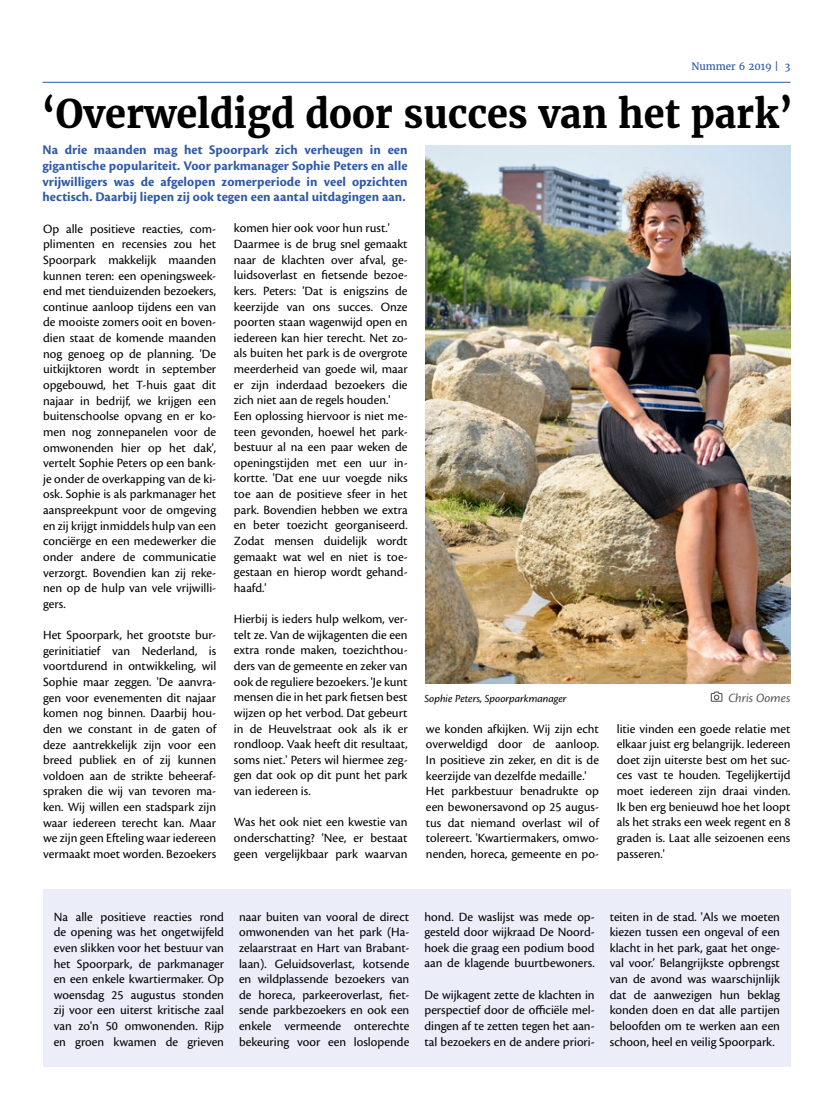
<style>
.page{position:relative;width:833px;height:1117px;background:#fff}
.page>*{position:absolute;margin:0;border:0;box-sizing:border-box;transform-origin:0 0}
.t1{font:700 39px "Merriweather";color:#000}
.t2{font:700 13.75px/15.6px "Cronos Pro";letter-spacing:.005em;color:#2e5aa6;text-align:justify}
.t3{font:13.12px/15.6px "Cronos Pro";color:#000;text-align:justify}
.t4{font:italic 13.12px "Cronos Pro";letter-spacing:-.005em;color:#575756}
.t5{font:italic 11.25px "Cronos Pro";color:#000}
.t6{font:10px "Merriweather";color:#2e5aa6}
</style>
<div class="page">
<hr style="left:43px;top:82px;width:747px;height:1px;background:#2e5aa6">
<div style="left:43px;top:889px;width:747px;height:178px;background:#ebedf8"></div>
<img style="left:425px;top:145px;width:365px;height:538px">
<svg style="left:710px;top:691px;width:12px;height:10px"></svg>
<p class="t6" style="left:691px;top:60px;width:101px">Nummer 6 2019 | 3</p>
<h1 class="t1" style="left:41px;top:87px;width:753px">‘Overweldigd door succes van het park’</h1>
<p class="t2" style="left:43px;top:143px;width:366px">Na drie maanden mag het Spoorpark zich verheugen in een gigantische populariteit. Voor parkmanager Sophie Peters en alle vrijwilligers was de afgelopen zomerperiode in veel opzichten hectisch. Daarbij liepen zij ook tegen een aantal uitdagingen aan.</p>
<p class="t3" style="left:43px;top:221px;width:175px">Op alle positieve reacties, com&shy;plimenten en recensies zou het Spoorpark makkelijk maanden kunnen teren: een openingsweek&shy;end met tienduizenden bezoekers, continue aanloop tijdens een van de mooiste zomers ooit en boven&shy;dien staat de komende maanden nog genoeg op de planning. 'De uitkijktoren wordt in september opgebouwd, het T-huis gaat dit najaar in bedrijf, we krijgen een buitenschoolse opvang en er ko&shy;men nog zonnepanelen voor de omwonenden hier op het dak', vertelt Sophie Peters op een bank&shy;je onder de overkapping van de ki&shy;osk. Sophie is als parkmanager het aanspreekpunt voor de omgeving en zij krijgt inmiddels hulp van een conciërge en een medewerker die onder andere de communicatie verzorgt. Bovendien kan zij reke&shy;nen op de hulp van vele vrijwilli&shy;gers.</p>
<p class="t3" style="left:43px;top:627px;width:175px">Het Spoorpark, het grootste bur&shy;gerinitiatief van Nederland, is voortdurend in ontwikkeling, wil Sophie maar zeggen. 'De aanvra&shy;gen voor evenementen dit najaar komen nog binnen. Daarbij hou&shy;den we constant in de gaten of deze aantrekkelijk zijn voor een breed publiek en of zij kunnen voldoen aan de strikte beheeraf&shy;spraken die wij van tevoren ma&shy;ken. Wij willen een stadspark zijn waar iedereen terecht kan. Maar we zijn geen Efteling waar iedereen vermaakt moet worden. Bezoekers</p>
<p class="t3" style="left:234px;top:220px;width:175px;text-align:left">komen hier ook voor hun rust.'<br>Daarmee is de brug snel gemaakt naar de klachten over afval, ge&shy;luidsoverlast en fietsende bezoe&shy;kers. Peters: 'Dat is enigszins de keerzijde van ons succes. Onze poorten staan wagenwijd open en iedereen kan hier terecht. Net zo&shy;als buiten het park is de overgrote meerderheid van goede wil, maar er zijn inderdaad bezoekers die zich niet aan de regels houden.'<br>Een oplossing hiervoor is niet me&shy;teen gevonden, hoewel het park&shy;bestuur al na een paar weken de openingstijden met een uur in&shy;kortte. 'Dat ene uur voegde niks toe aan de positieve sfeer in het park. Bovendien hebben we extra en beter toezicht georganiseerd.<br>Zodat mensen duidelijk wordt gemaakt wat wel en niet is toe&shy;gestaan en hierop wordt gehand&shy;haafd.'</p>
<p class="t3" style="left:234px;top:611px;width:175px">Hierbij is ieders hulp welkom, ver&shy;telt ze. Van de wijkagenten die een extra ronde maken, toezichthou&shy;ders van de gemeente en zeker van ook de reguliere bezoekers. 'Je kunt mensen die in het park fietsen best wijzen op het verbod. Dat gebeurt in de Heuvelstraat ook als ik er rondloop. Vaak heeft dit resultaat, soms niet.' Peters wil hiermee zeg&shy;gen dat ook op dit punt het park van iedereen is.</p>
<p class="t3" style="left:234px;top:814px;width:175px">Was het ook niet een kwestie van onderschatting? 'Nee, er bestaat geen vergelijkbaar park waarvan</p>
<p class="t5" style="left:424px;top:691px;width:144px">Sophie Peters, Spoorparkmanager</p>
<p class="t4" style="left:728px;top:690px;width:64px">Chris Oomes</p>
<p class="t3" style="left:426px;top:720px;width:175px;text-align:left">we konden afkijken. Wij zijn echt overweldigd door de aanloop.<br>In positieve zin zeker, en dit is de keerzijde van dezelfde medaille.'<br>Het parkbestuur benadrukte op een bewonersavond op 25 augus&shy;tus dat niemand overlast wil of tolereert. 'Kwartiermakers, omwo&shy;nenden, horeca, gemeente en po-</p>
<p class="t3" style="left:617px;top:720px;width:175px">litie vinden een goede relatie met elkaar juist erg belangrijk. Iedereen doet zijn uiterste best om het suc&shy;ces vast te houden. Tegelijkertijd moet iedereen zijn draai vinden.<br>Ik ben erg benieuwd hoe het loopt als het straks een week regent en 8 graden is. Laat alle seizoenen eens passeren.'</p>
<p class="t3" style="left:54px;top:908px;width:172px">Na alle positieve reacties rond de opening was het ongetwijfeld even slikken voor het bestuur van het Spoorpark, de parkmanager en een enkele kwartiermaker. Op woensdag 25 augustus stonden zij voor een uiterst kritische zaal van zo'n 50 omwonenden. Rijp en groen kwamen de grieven</p>
<p class="t3" style="left:239px;top:908px;width:172px">naar buiten van vooral de direct omwonenden van het park (Ha&shy;zelaarstraat en Hart van Brabant&shy;laan). Geluidsoverlast, kotsende en wildplassende bezoekers van de horeca, parkeeroverlast, fiet&shy;sende parkbezoekers en ook een enkele vermeende onterechte bekeuring voor een loslopende</p>
<p class="t3" style="left:424px;top:908px;width:172px">hond. De waslijst was mede op&shy;gesteld door wijkraad De Noord&shy;hoek die graag een podium bood aan de klagende buurtbewoners.</p>
<p class="t3" style="left:424px;top:986px;width:172px">De wijkagent zette de klachten in perspectief door de officiële mel&shy;dingen af te zetten tegen het aan&shy;tal bezoekers en de andere priori-</p>
<p class="t3" style="left:609px;top:908px;width:172px">teiten in de stad. 'Als we moeten kiezen tussen een ongeval of een klacht in het park, gaat het onge&shy;val voor.’ Belangrijkste opbrengst van de avond was waarschijnlijk dat de aanwezigen hun beklag konden doen en dat alle partijen beloofden om te werken aan een schoon, heel en veilig Spoorpark.</p>
</div>
